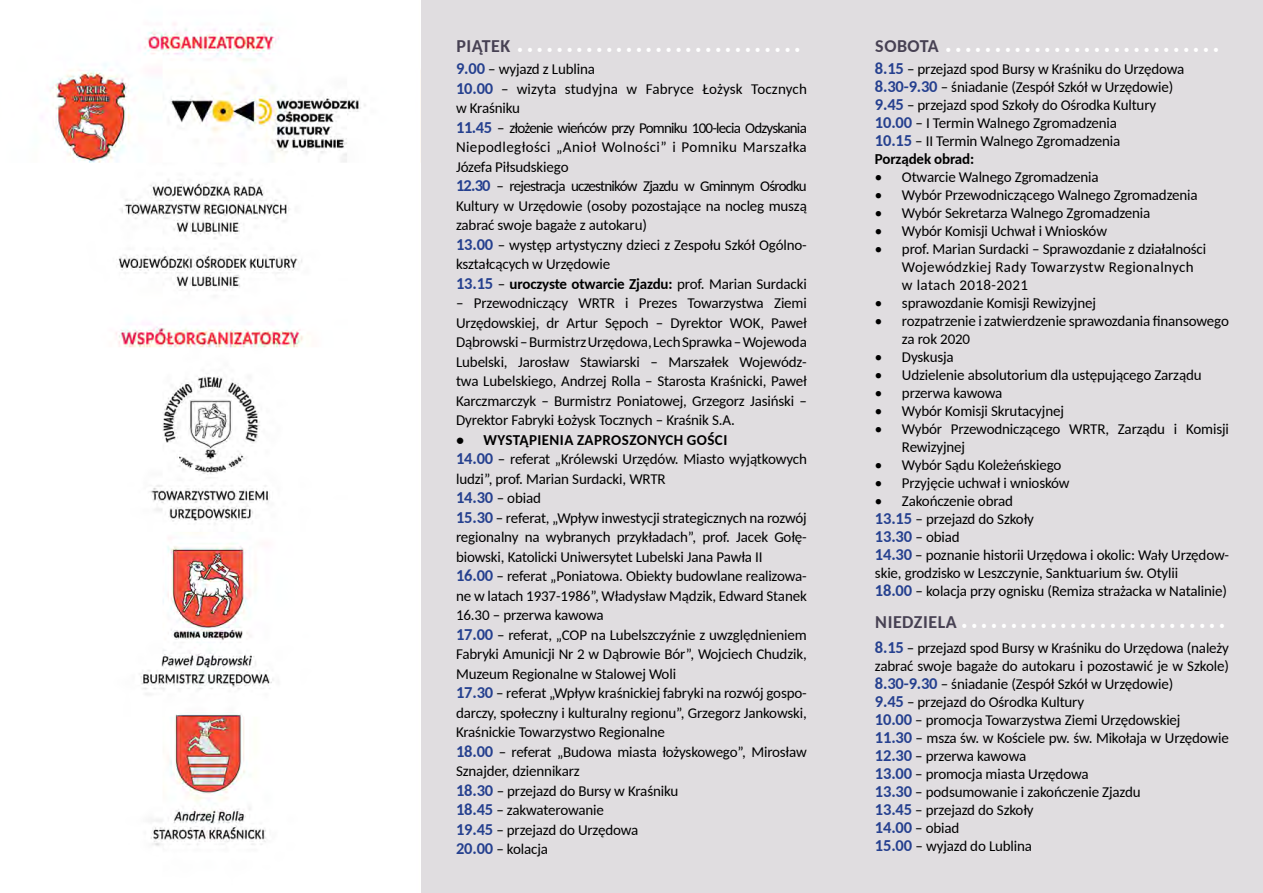
<style>
.page{position:relative;width:1263px;height:893px;background:#fff}
.page>*{position:absolute;margin:0;border:0;box-sizing:border-box;transform-origin:0 0}
.t1{font:700 27px "Carlito";color:#fff}
.t2{font:15px/19.5px "Carlito";letter-spacing:-.01em;color:#000}
.t3{font:15px/18px "Carlito";letter-spacing:.01em;color:#000}
.s1{font-size:18px;color:#474153}
.s2{font-weight:700;font-size:16.5px;color:#25408f}
.s3{font-weight:700}
</style>
<div class="page">
<img style="left:41px;top:0;width:381px;height:893px">
<div style="left:422px;top:0;width:841px;height:893px;background:#e0dde0"></div>
<h1 class="t1" style="left:456px;top:25px;width:346px"><span class="s1">PIĄTEK</span> .............................</h1>
<p class="t2" style="left:456px;top:59px;width:352px"><span class="s2">9.00</span> – wyjazd z Lublina<br><span class="s2">10.00</span> – wizyta studyjna w Fabryce Łożysk Tocznych w Kraśniku<br><span class="s2">11.45</span> – złożenie wieńców przy Pomniku 100-lecia Odzyskania Niepodległości „Anioł Wolności” i Pomniku Marszałka Józefa Piłsudskiego<br><span class="s2">12.30</span> – rejestracja uczestników Zjazdu w Gminnym Ośrodku Kultury w Urzędowie (osoby pozostające na nocleg muszą zabrać swoje bagaże z autokaru)<br><span class="s2">13.00</span> – występ artystyczny dzieci z Zespołu Szkół Ogólno&shy;kształcących w Urzędowie<br><span class="s2">13.15</span> – <span class="s3">UROCZYSTE OTWARCIE ZJAZDU:</span> prof. Marian Surdacki</p>
<p class="t2" style="left:456px;top:293px;width:352px;text-align:justify">– Przewodniczący WRTR i Prezes Towarzystwa Ziemi Urzędowskiej, dr Artur Sępoch – Dyrektor WOK, Paweł Dąbrowski – Burmistrz Urzędowa, Lech Sprawka – Wojewoda Lubelski, Jarosław Stawiarski – Marszałek Wojewódz&shy;twa Lubelskiego, Andrzej Rolla – Starosta Kraśnicki, Paweł Karczmarczyk – Burmistrz Poniatowej, Grzegorz Jasiński – Dyrektor Fabryki Łożysk Tocznych – Kraśnik S.A.</p>
<p class="t2" style="left:456px;top:429px;width:352px"><span class="s3">• WYSTĄPIENIA ZAPROSZONYCH GOŚCI<br></span><span class="s2">14.00</span> – referat „Królewski Urzędów. Miasto wyjątkowych ludzi”, prof. Marian Surdacki, WRTR<br><span class="s2">14.30</span> – obiad<br><span class="s2">15.30</span> – referat, „Wpływ inwestycji strategicznych na rozwój regionalny na wybranych przykładach”, prof. Jacek Gołę&shy;biowski, Katolicki Uniwersytet Lubelski Jana Pawła II<br><span class="s2">16.00</span> – referat „Poniatowa. Obiekty budowlane realizowa&shy;ne w latach 1937-1986”, Władysław Mądzik, Edward Stanek 16.30 – przerwa kawowa<br><span class="s2">17.00</span> – referat, „COP na Lubelszczyźnie z uwzględnieniem Fabryki Amunicji Nr 2 w Dąbrowie Bór”, Wojciech Chudzik, Muzeum Regionalne w Stalowej Woli<br><span class="s2">17.30</span> – referat „Wpływ kraśnickiej fabryki na rozwój gospo&shy;darczy, społeczny i kulturalny regionu”, Grzegorz Jankowski, Kraśnickie Towarzystwo Regionalne<br><span class="s2">18.00</span> – referat „Budowa miasta łożyskowego”, Mirosław Sznajder, dziennikarz<br><span class="s2">18.30</span> – przejazd do Bursy w Kraśniku<br><span class="s2">18.45</span> – zakwaterowanie<br><span class="s2">19.45</span> – przejazd do Urzędowa<br><span class="s2">20.00</span> – kolacja</p>
<h1 class="t1" style="left:875px;top:25px;width:346px"><span class="s1">SOBOTA</span> ............................</h1>
<p class="t2" style="left:875px;top:60px;width:311px;line-height:18px"><span class="s2">8.15</span> – przejazd spod Bursy w Kraśniku do Urzędowa <span class="s2">8.30-9.30</span> – śniadanie (Zespół Szkół w Urzędowie)<br><span class="s2">9.45</span> – przejazd spod Szkoły do Ośrodka Kultury <span class="s2">10.00</span> – I Termin Walnego Zgromadzenia<br><span class="s2">10.15</span> – II Termin Walnego Zgromadzenia<br><span class="s3">PORZĄDEK OBRAD:</span></p>
<p class="t2" style="left:875px;top:167px;width:225px">• Otwarcie Walnego Zgromadzenia</p>
<p class="t2" style="left:875px;top:185px;width:324px">• Wybór Przewodniczącego Walnego Zgromadzenia</p>
<p class="t2" style="left:875px;top:203px;width:277px">• Wybór Sekretarza Walnego Zgromadzenia</p>
<p class="t2" style="left:875px;top:221px;width:234px">• Wybór Komisji Uchwał i Wniosków</p>
<p class="t3" style="left:902px;top:240px;width:306px;text-indent:-27px">• prof. Marian Surdacki – Sprawozdanie z działalności<br>Wojewódzkiej Rady Towarzystw Regionalnych w latach 2018-2021</p>
<p class="t2" style="left:875px;top:293px;width:223px">• sprawozdanie Komisji Rewizyjnej</p>
<p class="t2" style="left:902px;top:312px;width:328px;line-height:18px;text-indent:-27px">• rozpatrzenie i zatwierdzenie sprawozdania finansowego za rok 2020</p>
<p class="t2" style="left:875px;top:347px;width:80px">• Dyskusja</p>
<p class="t2" style="left:875px;top:365px;width:328px">• Udzielenie absolutorium dla ustępującego Zarządu</p>
<p class="t2" style="left:875px;top:383px;width:129px">• przerwa kawowa</p>
<p class="t2" style="left:875px;top:401px;width:191px">• Wybór Komisji Skrutacyjnej</p>
<p class="t2" style="left:902px;top:420px;width:328px;line-height:18px;text-indent:-27px">• Wybór Przewodniczącego WRTR, Zarządu i Komisji<br>Rewizyjnej</p>
<p class="t2" style="left:875px;top:455px;width:188px">• Wybór Sądu Koleżeńskiego</p>
<p class="t2" style="left:875px;top:473px;width:196px">• Przyjęcie uchwał i wniosków</p>
<p class="t2" style="left:875px;top:492px;width:355px;line-height:18px">• Zakończenie obrad<br><span class="s2">13.15</span> – przejazd do Szkoły<br><span class="s2">13.30</span> – obiad<br><span class="s2">14.30</span> – poznanie historii Urzędowa i okolic: Wały Urzędow&shy;skie, grodzisko w Leszczynie, Sanktuarium św. Otylii<br><span class="s2">18.00</span> – kolacja przy ognisku (Remiza strażacka w Natalinie)</p>
<h1 class="t1" style="left:875px;top:600px;width:352px"><span class="s1">NIEDZIELA</span> ...........................</h1>
<p class="t2" style="left:875px;top:638px;width:355px;line-height:18px"><span class="s2">8.15</span> – przejazd spod Bursy w Kraśniku do Urzędowa (należy zabrać swoje bagaże do autokaru i pozostawić je w Szkole)<br><span class="s2">8.30-9.30</span> – śniadanie (Zespół Szkół w Urzędowie)<br><span class="s2">9.45</span> – przejazd do Ośrodka Kultury<br><span class="s2">10.00</span> – promocja Towarzystwa Ziemi Urzędowskiej<br><span class="s2">11.30</span> – msza św. w Kościele pw. św. Mikołaja w Urzędowie <span class="s2">12.30</span> – przerwa kawowa<br><span class="s2">13.00</span> – promocja miasta Urzędowa<br><span class="s2">13.30</span> – podsumowanie i zakończenie Zjazdu<br><span class="s2">13.45</span> – przejazd do Szkoły<br><span class="s2">14.00</span> – obiad<br><span class="s2">15.00</span> – wyjazd do Lublina</p>
</div>
